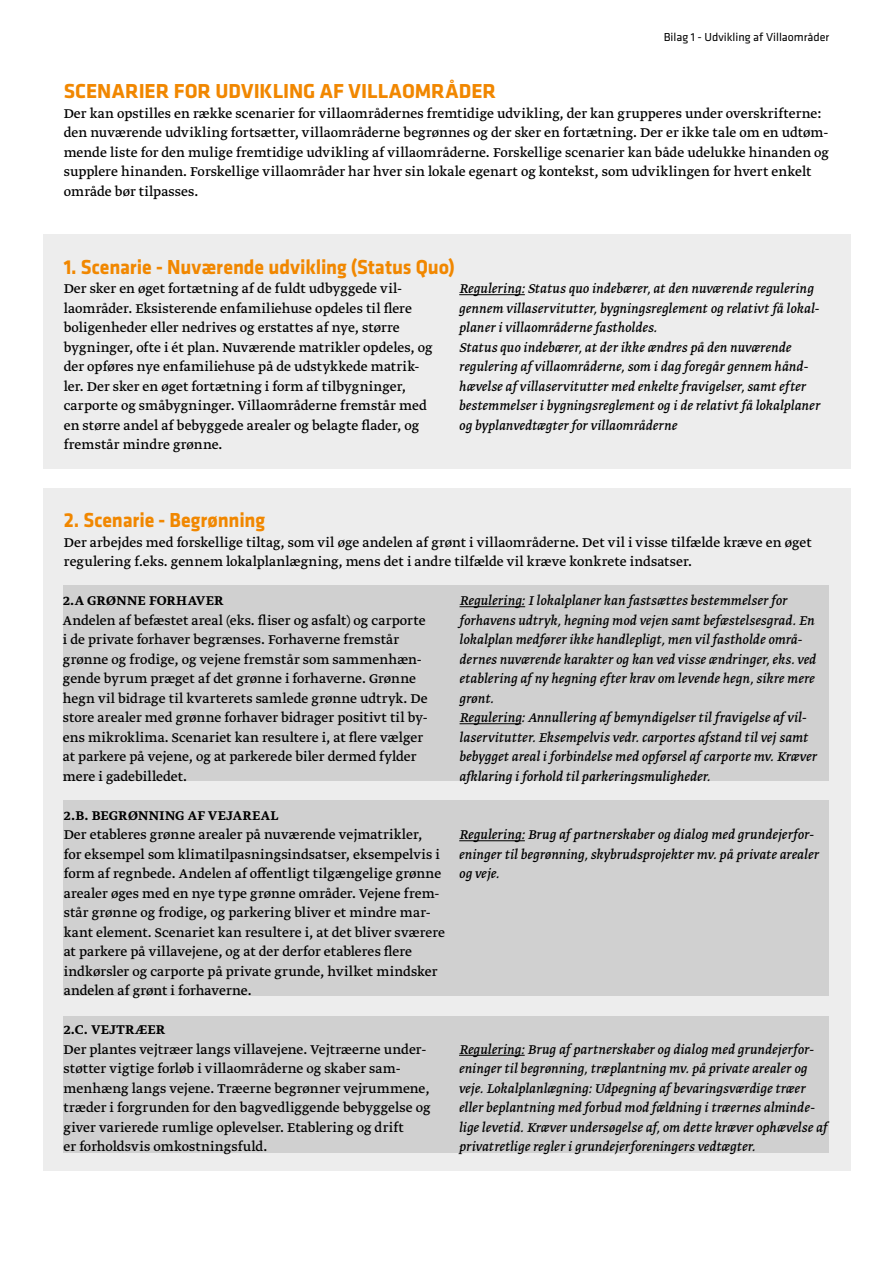
<style>
.page{position:relative;width:893px;height:1263px;background:#fff}
.page>*{position:absolute;margin:0;border:0;box-sizing:border-box;transform-origin:0 0}
.t1{font:700 21px "Klavika";letter-spacing:-.005em;color:#f18700;scale:.95 1}
.t2{font:700 21px "Klavika";letter-spacing:-.005em;color:#f18700}
.t3{font:15px/19.5px "Greta Text";color:#000}
.t4{font:italic 15px/19.5px "Greta Text";letter-spacing:.005em;color:#000}
.t5{font:500 15px "Greta Text";letter-spacing:.02em;color:#000}
.t6{font:12px "Klavika";color:#000}
</style>
<div class="page">
<div style="left:43px;top:488px;width:807px;height:683px;background:#ededed"></div>
<div style="left:64px;top:1016px;width:765px;height:136px;background:#d0d0d0"></div>
<div style="left:64px;top:586px;width:765px;height:195px;background:#d0d0d0"></div>
<div style="left:64px;top:800px;width:765px;height:195px;background:#d0d0d0"></div>
<div style="left:43px;top:235px;width:807px;height:234px;background:#ededed"></div>
<hr style="left:460px;top:606px;width:65px;height:1px;background:#000">
<hr style="left:460px;top:723px;width:61px;height:1px;background:#000">
<hr style="left:459px;top:1055px;width:66px;height:1px;background:#000">
<hr style="left:459px;top:294px;width:66px;height:1px;background:#000">
<hr style="left:459px;top:840px;width:66px;height:1px;background:#000">
<h1 class="t2" style="left:64px;top:80px;width:434px">SCENARIER FOR UDVIKLING AF VILLAOMRÅDER</h1>
<p class="t6" style="left:664px;top:33px;width:167px">Bilag 1 - Udvikling af Villaområder</p>
<p class="t3" style="left:64px;top:104px;width:767px">Der kan opstilles en række scenarier for villaområdernes fremtidige udvikling, der kan grupperes under overskrifterne: den nuværende udvikling fortsætter, villaområderne begrønnes og der sker en fortætning. Der er ikke tale om en udtøm&shy;mende liste for den mulige fremtidige udvikling af villaområderne. Forskellige scenarier kan både udelukke hinanden og supplere hinanden. Forskellige villaområder har hver sin lokale egenart og kontekst, som udviklingen for hvert enkelt område bør tilpasses.</p>
<h1 class="t1" style="left:64px;top:255px;width:413px">1. Scenarie - Nuværende udvikling (Status Quo)</h1>
<p class="t3" style="left:64px;top:280px;width:370px">Der sker en øget fortætning af de fuldt udbyggede vil&shy;laområder. Eksisterende enfamiliehuse opdeles til flere boligenheder eller nedrives og erstattes af nye, større bygninger, ofte i ét plan. Nuværende matrikler opdeles, og der opføres nye enfamiliehuse på de udstykkede matrik&shy;ler. Der sker en øget fortætning i form af tilbygninger, carporte og småbygninger. Villaområderne fremstår med en større andel af bebyggede arealer og belagte flader, og fremstår mindre grønne.</p>
<p class="t4" style="left:459px;top:280px;width:362px">Regulering: Status quo indebærer, at den nuværende regulering gennem villaservitutter, bygningsreglement og relativt få lokal&shy;planer i villaområderne fastholdes.<br>Status quo indebærer, at der ikke ændres på den nuværende regulering af villaområderne, som i dag foregår gennem hånd&shy;hævelse af villaservitutter med enkelte fravigelser, samt efter bestemmelser i bygningsreglement og i de relativt få lokalplaner og byplanvedtægter for villaområderne</p>
<h1 class="t1" style="left:64px;top:509px;width:213px">2. Scenarie - Begrønning</h1>
<p class="t3" style="left:64px;top:533px;width:749px">Der arbejdes med forskellige tiltag, som vil øge andelen af grønt i villaområderne. Det vil i visse tilfælde kræve en øget regulering f.eks. gennem lokalplanlægning, mens det i andre tilfælde vil kræve konkrete indsatser.</p>
<p class="t5" style="left:63px;top:591px;width:162px">2.A GRØNNE FORHAVER</p>
<p class="t3" style="left:63px;top:611px;width:366px">Andelen af befæstet areal (eks. fliser og asfalt) og carporte i de private forhaver begrænses. Forhaverne fremstår grønne og frodige, og vejene fremstår som sammenhæn&shy;gende byrum præget af det grønne i forhaverne. Grønne hegn vil bidrage til kvarterets samlede grønne udtryk. De store arealer med grønne forhaver bidrager positivt til by&shy;ens mikroklima. Scenariet kan resultere i, at flere vælger at parkere på vejene, og at parkerede biler dermed fylder mere i gadebilledet.</p>
<p class="t5" style="left:64px;top:806px;width:216px">2.B. BEGRØNNING AF VEJAREAL</p>
<p class="t3" style="left:64px;top:826px;width:383px">Der etableres grønne arealer på nuværende vejmatrikler,<br>for eksempel som klimatilpasningsindsatser, eksempelvis i form af regnbede. Andelen af offentligt tilgængelige grønne arealer øges med en nye type grønne områder. Vejene frem&shy;står grønne og frodige, og parkering bliver et mindre mar&shy;kant element. Scenariet kan resultere i, at det bliver sværere at parkere på villavejene, og at der derfor etableres flere indkørsler og carporte på private grunde, hvilket mindsker andelen af grønt i forhaverne.</p>
<p class="t5" style="left:64px;top:1020px;width:103px">2.C. VEJTRÆER</p>
<p class="t3" style="left:64px;top:1040px;width:369px">Der plantes vejtræer langs villavejene. Vejtræerne under&shy;støtter vigtige forløb i villaområderne og skaber sam&shy;menhæng langs vejene. Træerne begrønner vejrummene, træder i forgrunden for den bagvedliggende bebyggelse og giver varierede rumlige oplevelser. Etablering og drift<br>er forholdsvis omkostningsfuld.</p>
<p class="t4" style="left:460px;top:592px;width:359px">Regulering: I lokalplaner kan fastsættes bestemmelser for forhavens udtryk, hegning mod vejen samt befæstelsesgrad. En lokalplan medfører ikke handlepligt, men vil fastholde områ&shy;dernes nuværende karakter og kan ved visse ændringer, eks. ved etablering af ny hegning efter krav om levende hegn, sikre mere grønt.<br>Regulering: Annullering af bemyndigelser til fravigelse af vil&shy;laservitutter. Eksempelvis vedr. carportes afstand til vej samt bebygget areal i forbindelse med opførsel af carporte mv. Kræver afklaring i forhold til parkeringsmuligheder.</p>
<p class="t4" style="left:459px;top:826px;width:361px">Regulering: Brug af partnerskaber og dialog med grundejerfor&shy;eninger til begrønning, skybrudsprojekter mv. på private arealer og veje.</p>
<p class="t4" style="left:459px;top:1040px;width:370px">Regulering: Brug af partnerskaber og dialog med grundejerfor&shy;eninger til begrønning, træplantning mv. på private arealer og veje. Lokalplanlægning: Udpegning af bevaringsværdige træer eller beplantning med forbud mod fældning i træernes alminde&shy;lige levetid. Kræver undersøgelse af, om dette kræver ophævelse af privatretlige regler i grundejerforeningers vedtægter.</p>
</div>
